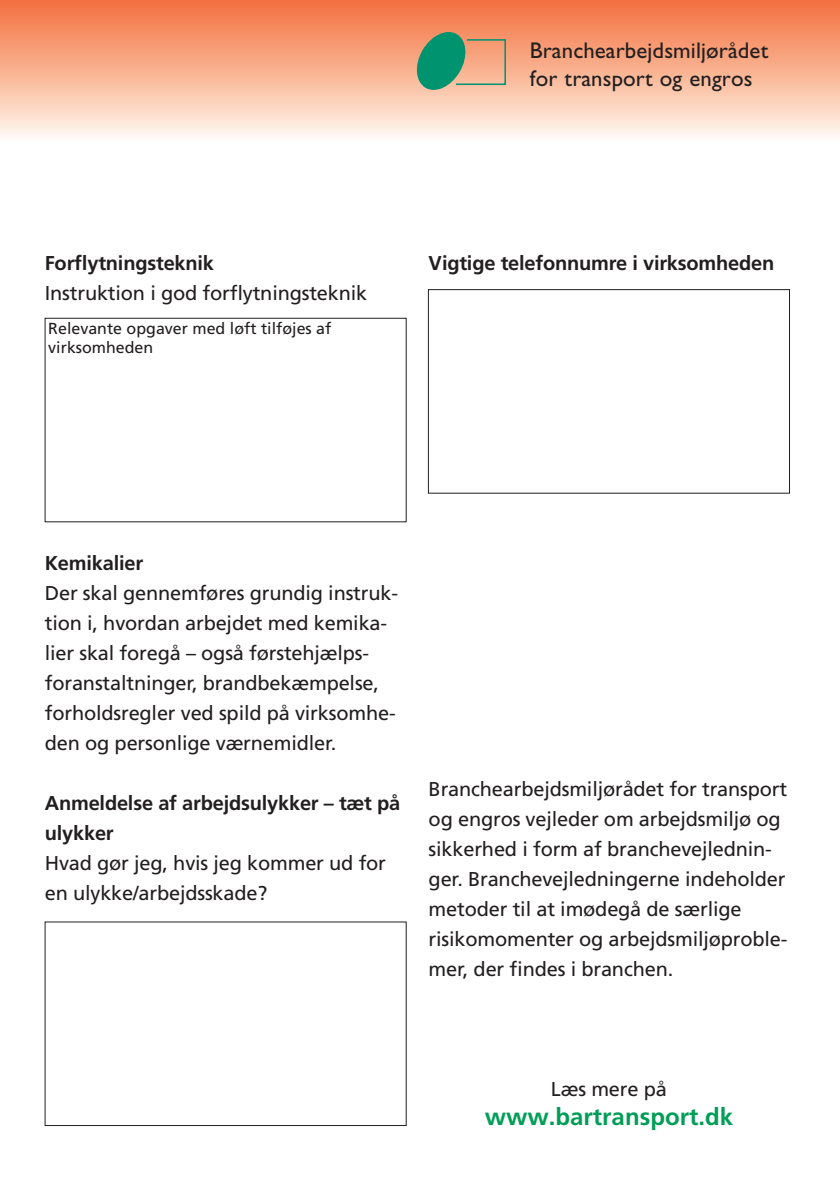
<style>
.page{position:relative;width:840px;height:1191px;background:#fff}
.page>*{position:absolute;margin:0;border:0;box-sizing:border-box;transform-origin:0 0}
.t1{font:700 24px "Frutiger LT Std";color:#009e57}
.t2{font:22.8px/27.4px "Gill Sans Std";letter-spacing:.005em;color:#231f20}
.t3{font:20px/30px "Frutiger LT Std";letter-spacing:-.01em;color:#231f20}
.t4{font:700 20px/30px "Frutiger LT Std";letter-spacing:-.01em;color:#231f20}
.t5{font:16px/19.2px "Frutiger LT Std";color:#231f20}
</style>
<div class="page">
<div style="left:0;top:0;width:839px;height:142px;background:linear-gradient(to bottom,#f36e3a,#fffaf1)"></div>
<svg style="left:413px;top:28px;width:93px;height:66px;background:#9ba17d"></svg>
<div style="left:45px;top:318px;width:361px;height:204px;border:1px solid #231f20"></div>
<div style="left:428px;top:289px;width:361px;height:204px;border:1px solid #231f20"></div>
<p class="t2" style="left:529px;top:37px;width:240px">Branchearbejdsmiljørådet for transport og engros</p>
<p class="t4" style="left:45px;top:248px;width:171px">Forflytningsteknik</p>
<p class="t3" style="left:45px;top:278px;width:324px">I nstruktion i god forflytningsteknik</p>
<p class="t5" style="left:48px;top:318px;width:284px">Relevante opgaver med løft tilføjes af virksomheden</p>
<p class="t4" style="left:428px;top:248px;width:347px">Vigtige telefonnumre i virksomheden</p>
<p class="t4" style="left:45px;top:548px;width:100px">Kemikalier</p>
<p class="t3" style="left:45px;top:578px;width:354px">Der skal gennemføres grundig instruk&shy;tion i, hvordan arbejdet med kemika&shy;lier skal foregå – også førstehjælps&shy;foranstaltninger, brandbekæmpelse, forholdsregler ved spild på virksomhe&shy;den og personlige værnemidler.</p>
<p class="t4" style="left:45px;top:788px;width:357px">Anmeldelse af arbejdsulykker – tæt på ulykker</p>
<p class="t3" style="left:45px;top:848px;width:342px">Hvad gør jeg, hvis jeg kommer ud for en ulykke/arbejdsskade?</p>
<p class="t3" style="left:428px;top:774px;width:360px">B ranchearbejdsmiljørådet for transport og engros vejleder om arbejdsmiljø og sikkerhed i form af branchevejlednin&shy;ger. B ranchevejledningerne indeholder metoder til at imødegå de særlige risikomomenter og arbejdsmiljøproble&shy;mer, der findes i branchen.</p>
<p class="t3" style="left:550px;top:1074px;width:117px">Læs mere på</p>
<p class="t1" style="left:484px;top:1102px;width:250px">www.bartransport.dk</p>
</div>
